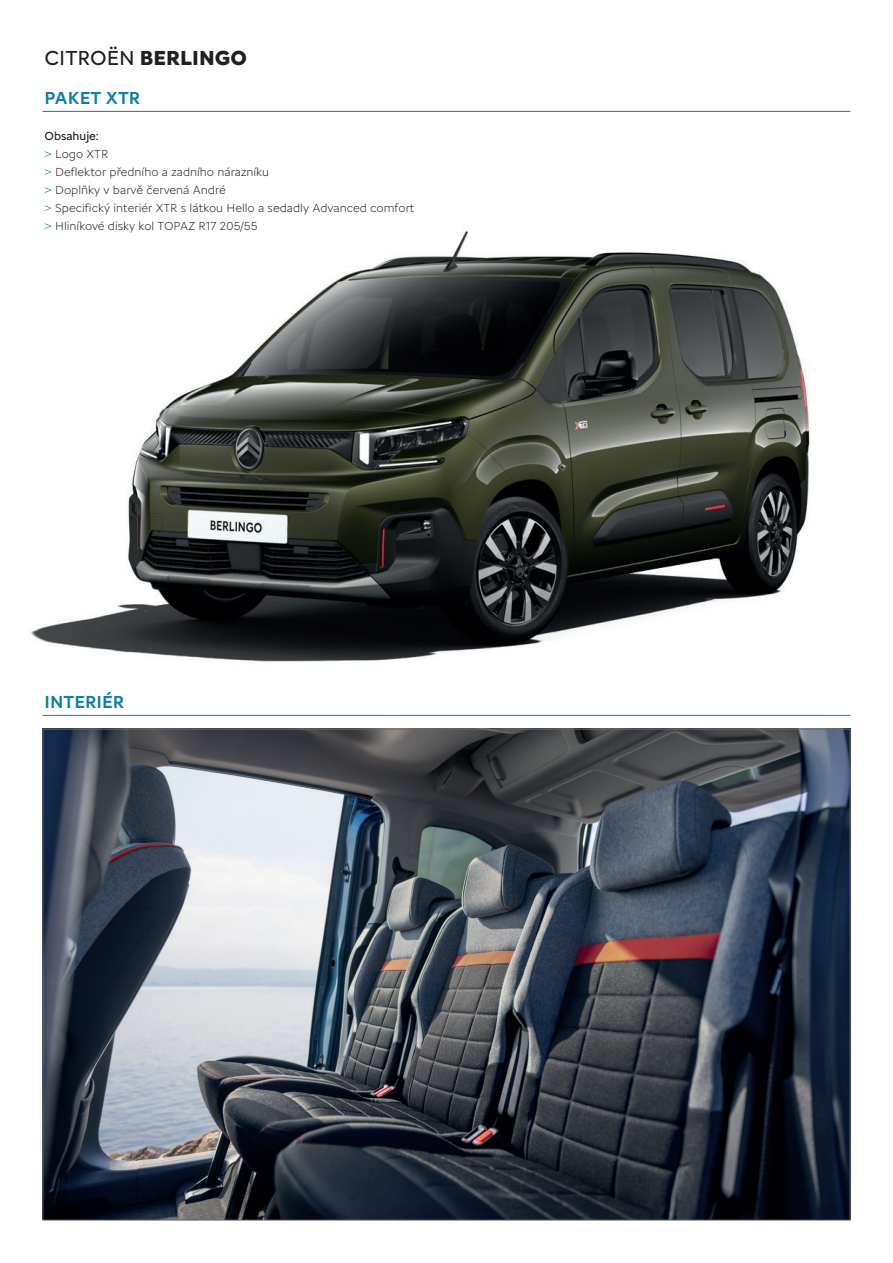
<style>
.page{position:relative;width:893px;height:1263px;background:#fff}
.page>*{position:absolute;margin:0;border:0;box-sizing:border-box;transform-origin:0 0}
.t1{font:700 21px "Citroen Type Latin";color:#231f20}
.t2{font:500 18px "Citroen Type Latin";color:#107fa5}
.t3{font:300 12px/18px "Citroen Type Latin";color:#231f20}
.s1{font-weight:400}
.s2{color:#107fa5}
</style>
<div class="page">
<hr style="left:43px;top:111px;width:807px;height:1px;background:#107fa5">
<img style="left:31px;top:231px;width:820px;height:485px">
<hr style="left:43px;top:715px;width:807px;height:1px;background:#107fa5">
<img style="left:45px;top:731px;width:803px;height:487px">
<h1 class="t1" style="left:45px;top:42px;width:110px"><span class="s1">citroËn</span> BERLINGO</h1>
<h2 class="t2" style="left:45px;top:85px;width:97px">PAKET XTR</h2>
<p class="t3" style="left:45px;top:126px;width:371px"><span class="s1">Obsahuje:<br></span><span class="s2">&gt;</span> Logo XTR<br><span class="s2">&gt;</span> Deflektor předního a zadního nárazníku<br><span class="s2">&gt;</span> Doplňky v barvě červená André<br><span class="s2">&gt;</span> Specifický interiér XTR s látkou Hello a sedadly Advanced comfort <span class="s2">&gt;</span> Hliníkové disky kol TOPAZ R17 205/55</p>
<h2 class="t2" style="left:45px;top:688px;width:39px">INTERIÉR</h2>
</div>
